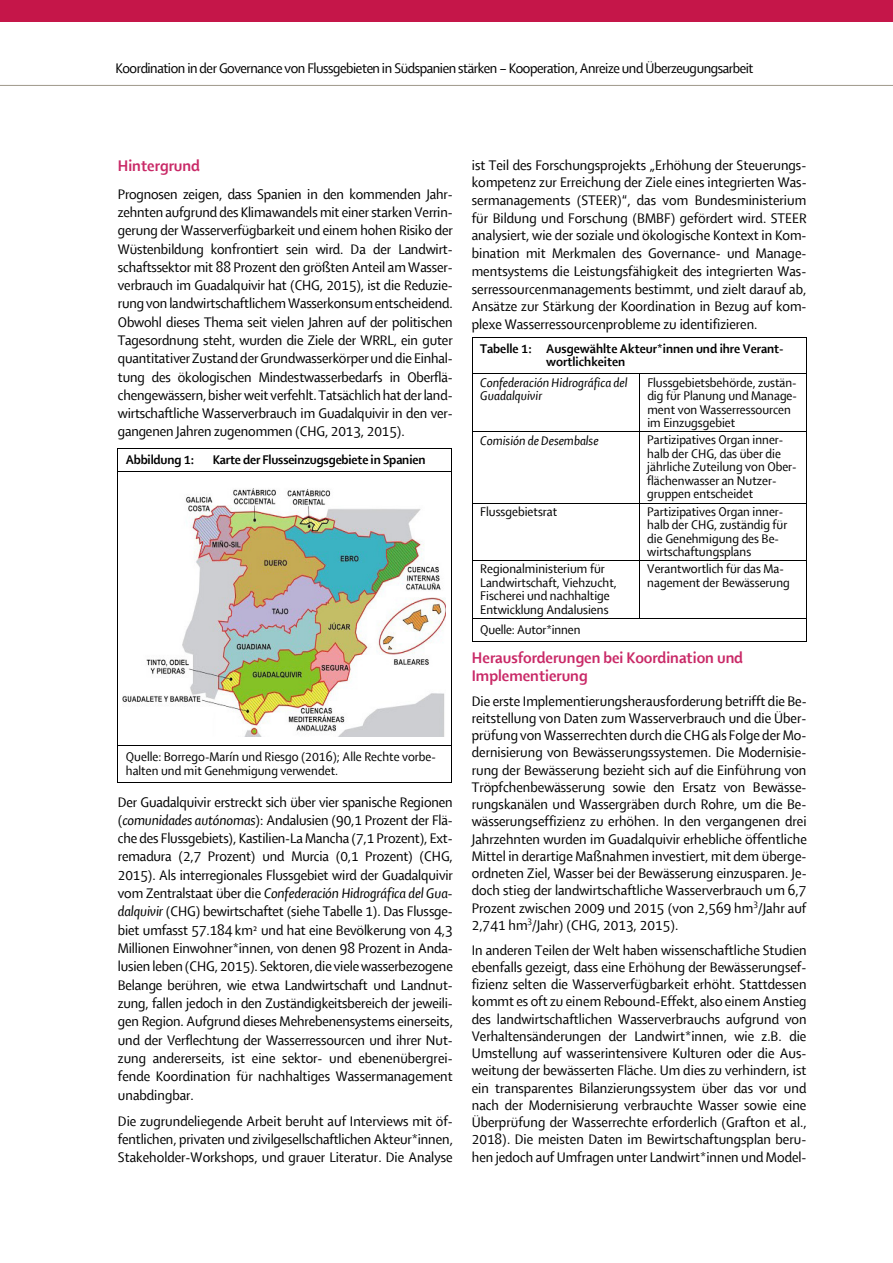
<style>
.page{position:relative;width:893px;height:1263px;background:#fff}
.page>*{position:absolute;margin:0;border:0;box-sizing:border-box;transform-origin:0 0}
.t1{font:16.5px/17.2px "Shaker RB";color:#c92967}
.t2{font:15px/18.3px "Shaker R";letter-spacing:-.005em;color:#000;text-align:justify}
.t3{font:15px "Shaker R";letter-spacing:-.025em;color:#000}
.t4{font:15px "Shaker RI";letter-spacing:-.01em;color:#000}
.t5{font:13.5px/13.5px "Shaker R";color:#000}
.t6{font:13.5px/13.5px "Shaker RB";letter-spacing:-.005em;color:#000}
.t7{font:13.5px/13.6px "Shaker RI";color:#000}
.s1{font-family:"Shaker RI"}
.s2{font-family:"Shaker R"}
</style>
<div class="page">
<div style="left:0;top:0;width:893px;height:21px;background:#c51649"></div>
<hr style="left:0;top:85px;width:893px;height:1px;background:#9f988a">
<hr style="left:472px;top:337px;width:334px;height:1px;background:#000">
<hr style="left:472px;top:338px;width:1px;height:36px;background:#000">
<hr style="left:806px;top:338px;width:1px;height:36px;background:#000">
<hr style="left:472px;top:374px;width:167px;height:1px;background:#000">
<hr style="left:640px;top:374px;width:166px;height:1px;background:#000">
<hr style="left:472px;top:374px;width:1px;height:57px;background:#000">
<hr style="left:639px;top:374px;width:1px;height:57px;background:#000">
<hr style="left:806px;top:374px;width:1px;height:57px;background:#000">
<hr style="left:472px;top:431px;width:167px;height:1px;background:#000">
<hr style="left:640px;top:431px;width:166px;height:1px;background:#000">
<hr style="left:472px;top:432px;width:1px;height:71px;background:#000">
<hr style="left:639px;top:432px;width:1px;height:71px;background:#000">
<hr style="left:806px;top:432px;width:1px;height:71px;background:#000">
<hr style="left:472px;top:503px;width:167px;height:1px;background:#000">
<hr style="left:640px;top:503px;width:166px;height:1px;background:#000">
<hr style="left:472px;top:503px;width:1px;height:57px;background:#000">
<hr style="left:639px;top:503px;width:1px;height:57px;background:#000">
<hr style="left:806px;top:503px;width:1px;height:57px;background:#000">
<hr style="left:472px;top:560px;width:167px;height:1px;background:#000">
<hr style="left:640px;top:560px;width:166px;height:1px;background:#000">
<hr style="left:472px;top:561px;width:1px;height:57px;background:#000">
<hr style="left:639px;top:561px;width:1px;height:57px;background:#000">
<hr style="left:806px;top:561px;width:1px;height:57px;background:#000">
<hr style="left:472px;top:618px;width:167px;height:1px;background:#000">
<hr style="left:640px;top:618px;width:166px;height:1px;background:#000">
<svg style="left:472px;top:619px;width:1px;height:22px"></svg>
<hr style="left:472px;top:641px;width:334px;height:1px;background:#000">
<svg style="left:806px;top:618px;width:1px;height:24px"></svg>
<hr style="left:118px;top:448px;width:333px;height:1px;background:#000">
<svg style="left:117px;top:448px;width:1px;height:24px"></svg>
<hr style="left:118px;top:471px;width:333px;height:1px;background:#000">
<svg style="left:451px;top:448px;width:1px;height:24px"></svg>
<hr style="left:117px;top:472px;width:1px;height:273px;background:#000">
<hr style="left:451px;top:472px;width:1px;height:273px;background:#000">
<hr style="left:118px;top:745px;width:333px;height:1px;background:#000">
<hr style="left:117px;top:746px;width:1px;height:36px;background:#000">
<hr style="left:118px;top:782px;width:333px;height:1px;background:#000">
<hr style="left:451px;top:746px;width:1px;height:36px;background:#000">
<img style="left:123px;top:488px;width:323px;height:248px">
<p class="t3" style="left:116px;top:60px;width:639px">Koordination in der Governance von Flussgebietenin Südspanien stärken – Kooperation,Anreize und Überzeugungsarbeit</p>
<p class="t1" style="left:118px;top:157px;width:84px">Hintergrund</p>
<p class="t2" style="left:118px;top:185px;width:336px">Prognosen zeigen, dass Spanien in den kommenden Jahr&shy;zehnten aufgrund des Klimawandels mit einer starken Verrin&shy;gerung der Wasserverfügbarkeit und einem hohen Risiko der Wüstenbildung konfrontiert sein wird. Da der Landwirt&shy;schaftssektor mit 88 Prozent den größten Anteil am Wasser&shy;verbrauch im Guadalquivir hat (CHG, 2015), ist die Reduzie&shy;rung von landwirtschaftlichem Wasserkonsum entscheidend.<br>Obwohl dieses Thema seit vielen Jahren auf der politischen Tagesordnung steht, wurden die Ziele der WRRL, ein guter quantitativer Zustand der Grundwasserkörper und die Einhal&shy;tung des ökologischen Mindestwasserbedarfs in Oberflä&shy;chengewässern, bisher weit verfehlt. Tatsächlich hat der land&shy;wirtschaftliche Wasserverbrauch im Guadalquivir in den ver&shy;gangenen Jahren zugenommen (CHG, 2013, 2015).</p>
<p class="t6" style="left:126px;top:453px;width:70px">Abbildung 1:</p>
<p class="t6" style="left:213px;top:453px;width:214px">Karte der Flusseinzugsgebiete in Spanien</p>
<p class="t5" style="left:126px;top:750px;width:312px">Quelle: Borrego-Marín und Riesgo (2016); Alle Rechte vorbe&shy;halten und mit Genehmigung verwendet.</p>
<p class="t2" style="left:118px;top:793px;width:336px">Der Guadalquivir erstreckt sich über vier spanische Regionen (<span class="s1">comunidades autónomas</span>): Andalusien (90,1 Prozent der Flä&shy;che des Flussgebiets), Kastilien-La Mancha (7,1 Prozent), Ext&shy;remadura (2,7 Prozent) und Murcia (0,1 Prozent) (CHG, 2015). Als interregionales Flussgebiet wird der Guadalquivir</p>
<p class="t4" style="left:118px;top:885px;width:336px"><span class="s2">vom Zentralstaat über die</span> Confederación Hidrográfica del Gua-</p>
<p class="t2" style="left:118px;top:902px;width:337px"><span class="s1">dalquivir</span> (CHG) bewirtschaftet (siehe Tabelle 1). Das Flussge&shy;biet umfasst 57.184 km² und hat eine Bevölkerung von 4,3<br>Millionen Einwohner*innen, von denen 98 Prozent in Anda&shy;lusien leben (CHG, 2015). Sektoren, die viele wasserbezogene Belange berühren, wie etwa Landwirtschaft und Landnut&shy;zung, fallen jedoch in den Zuständigkeitsbereich der jeweili&shy;gen Region. Aufgrund dieses Mehrebenensystems einerseits, und der Verflechtung der Wasserressourcen und ihrer Nut&shy;zung andererseits, ist eine sektor- und ebenenübergrei&shy;fende Koordination für nachhaltiges Wassermanagement unabdingbar.</p>
<p class="t2" style="left:118px;top:1113px;width:337px;line-height:17.7px">Die zugrundeliegende Arbeit beruht auf Interviews mit öf&shy;fentlichen, privaten und zivilgesellschaftlichen Akteur*innen, Stakeholder-Workshops, und grauer Literatur. Die Analyse</p>
<p class="t2" style="left:472px;top:156px;width:336px;line-height:17.7px">ist Teil des Forschungsprojekts „Erhöhung der Steuerungs&shy;kompetenz zur Erreichung der Ziele eines integrierten Was&shy;sermanagements (STEER)“, das vom Bundesministerium für Bildung und Forschung (BMBF) gefördert wird. STEER analysiert, wie der soziale und ökologische Kontext in Kom&shy;bination mit Merkmalen des Governance- und Manage&shy;mentsystems die Leistungsfähigkeit des integrierten Was&shy;serressourcenmanagements bestimmt, und zielt darauf ab, Ansätze zur Stärkung der Koordination in Bezug auf kom&shy;plexe Wasserressourcenprobleme zu identifizieren.</p>
<p class="t6" style="left:546px;top:342px;width:239px;text-indent:-66px">Tabelle 1: Ausgewählte Akteur*innen und ihre Verant&shy;wortlichkeiten</p>
<p class="t7" style="left:480px;top:376px;width:149px">Confederación Hidrográfica del<br>Guadalquivir</p>
<p class="t5" style="left:647px;top:376px;width:151px">Flussgebietsbehörde, zustän&shy;dig für Planung und Manage&shy;ment von Wasserressourcen im Einzugsgebiet</p>
<p class="t7" style="left:480px;top:433px;width:120px">Comisión de Desembalse</p>
<p class="t5" style="left:647px;top:433px;width:151px">Partizipatives Organ inner&shy;halb der CHG, das über die jährliche Zuteilung von Ober&shy;flächenwasser an Nutzer&shy;gruppen entscheidet</p>
<p class="t5" style="left:480px;top:505px;width:79px">Flussgebietsrat</p>
<p class="t5" style="left:647px;top:505px;width:141px">Partizipatives Organ inner&shy;halb der CHG, zuständig für die Genehmigung des Be&shy;wirtschaftungsplans</p>
<p class="t5" style="left:480px;top:562px;width:138px">Regionalministerium für<br>Landwirtschaft, Viehzucht,<br>Fischerei und nachhaltige<br>Entwicklung Andalusiens</p>
<p class="t5" style="left:647px;top:562px;width:144px">Verantwortlich für das Ma&shy;nagement der Bewässerung</p>
<p class="t5" style="left:480px;top:623px;width:102px">Quelle: Autor*innen</p>
<p class="t1" style="left:472px;top:650px;width:273px">Herausforderungen bei Koordination und<br>Implementierung</p>
<p class="t2" style="left:472px;top:692px;width:337px;line-height:17.2px">Die erste Implementierungsherausforderung betrifft die Be&shy;reitstellung von Daten zum Wasserverbrauch und die Über&shy;prüfung von Wasserrechten durch die CHG als Folge der Mo&shy;dernisierung von Bewässerungssystemen. Die Modernisie&shy;rung der Bewässerung bezieht sich auf die Einführung von Tröpfchenbewässerung sowie den Ersatz von Bewässe&shy;rungskanälen und Wassergräben durch Rohre, um die Be&shy;wässerungseffizienz zu erhöhen. In den vergangenen drei Jahrzehnten wurden im Guadalquivir erhebliche öffentliche Mittel in derartige Maßnahmen investiert, mit dem überge&shy;ordneten Ziel, Wasser bei der Bewässerung einzusparen. Je&shy;doch stieg der landwirtschaftliche Wasserverbrauch um 6,7<br>Prozent zwischen 2009 und 2015 (von 2,569 hm<sup>3</sup>/Jahr auf 2,741 hm<sup>3</sup>/Jahr) (CHG, 2013, 2015).</p>
<p class="t2" style="left:472px;top:941px;width:336px;line-height:17.2px">In anderen Teilen der Welt haben wissenschaftliche Studien ebenfalls gezeigt, dass eine Erhöhung der Bewässerungsef&shy;fizienz selten die Wasserverfügbarkeit erhöht. Stattdessen kommt es oft zu einem Rebound-Effekt, also einem Anstieg des landwirtschaftlichen Wasserverbrauchs aufgrund von Verhaltensänderungen der Landwirt*innen, wie z.B. die Umstellung auf wasserintensivere Kulturen oder die Aus&shy;weitung der bewässerten Fläche. Um dies zu verhindern, ist ein transparentes Bilanzierungssystem über das vor und nach der Modernisierung verbrauchte Wasser sowie eine Überprüfung der Wasserrechte erforderlich (Grafton et al., 2018). Die meisten Daten im Bewirtschaftungsplan beru&shy;hen jedoch auf Umfragen unter Landwirt*innen und Model-</p>
</div>
